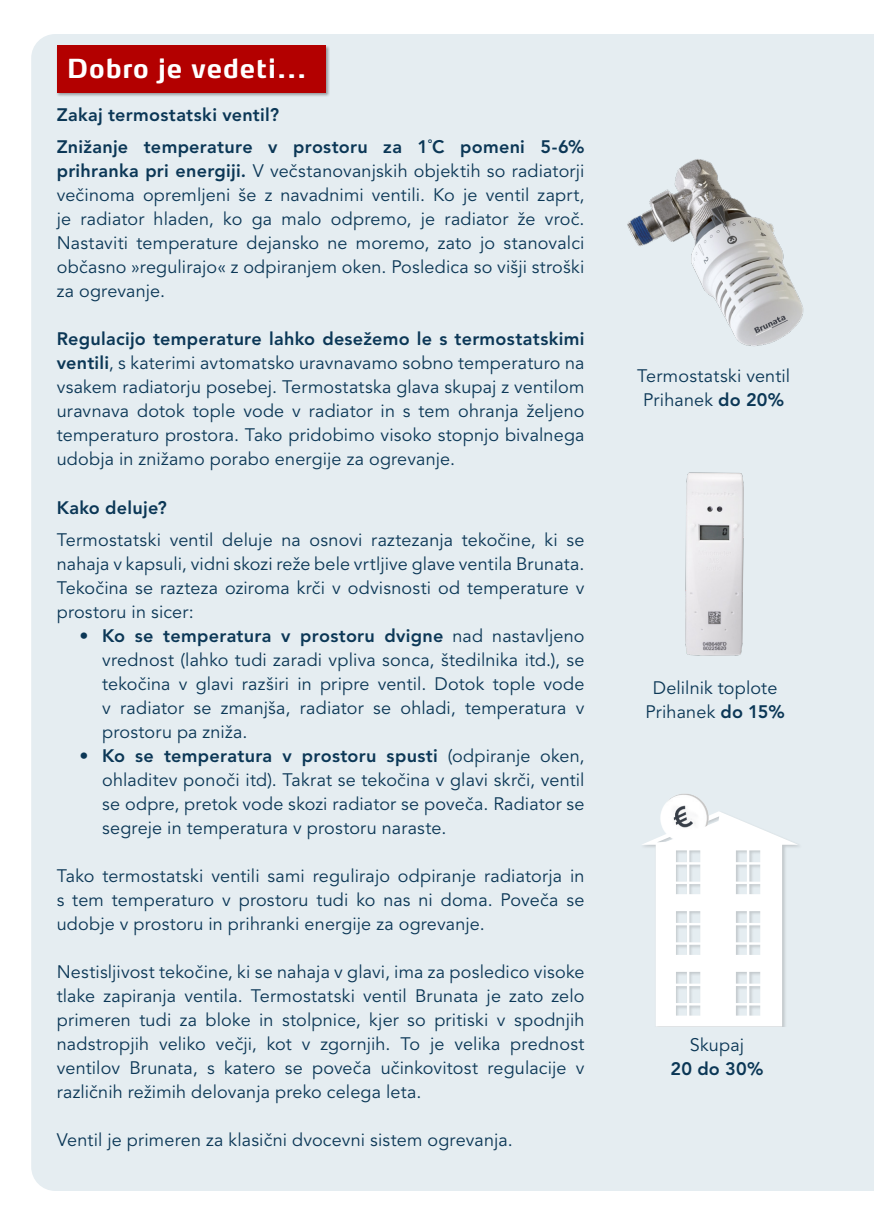
<style>
.page{position:relative;width:874px;height:1225px;background:#fff}
.page>*{position:absolute;margin:0;border:0;box-sizing:border-box;transform-origin:0 0}
.t1{font:700 26px "Max OT";letter-spacing:.03em;color:#fff}
.t2{font:18px/24px "Avenir LT Pro";letter-spacing:.01em;color:#0b3756;text-align:justify}
.t3{font:800 18px "Avenir LT Pro";letter-spacing:.015em;color:#0b3756}
.s1{font-weight:800}
</style>
<div class="page">
<div style="left:31px;top:34px;width:842px;height:1157px;background:#e5edf1"></div>
<img style="left:610px;top:142px;width:207px;height:221px">
<img style="left:609px;top:454px;width:209px;height:221px">
<div style="left:640px;top:810px;width:162px;height:216px;background:#e5edf1"></div>
<img style="left:656px;top:791px;width:54px;height:20px">
<svg style="left:642px;top:811px;width:155px;height:215px"></svg>
<div style="left:56px;top:45px;width:274px;height:52px;background:#231f20;opacity:.4"></div>
<div style="left:57px;top:45px;width:268px;height:48px;background:#b30000"></div>
<p class="t1" style="left:67px;top:51px;width:241px">Dobro je vedeti...</p>
<p class="t3" style="left:57px;top:104px;width:224px">Zakaj termostatski ventil?</p>
<p class="t2" style="left:57px;top:135px;width:529px"><span class="s1">Znižanje temperature v prostoru za 1˚C pomeni 5-6% prihranka pri energiji.</span> V večstanovanjskih objektih so radiatorji večinoma opremljeni še z navadnimi ventili. Ko je ventil zaprt, je radiator hladen, ko ga malo odpremo, je radiator že vroč.<br>Nastaviti temperature dejansko ne moremo, zato jo stanovalci občasno »regulirajo« z odpiranjem oken. Posledica so višji stroški za ogrevanje.</p>
<p class="t2" style="left:57px;top:327px;width:529px"><span class="s1">Regulacijo temperature lahko desežemo le s termostatskimi ventili</span>, s katerimi avtomatsko uravnavamo sobno temperaturo na vsakem radiatorju posebej. Termostatska glava skupaj z ventilom uravnava dotok tople vode v radiator in s tem ohranja željeno temperaturo prostora. Tako pridobimo visoko stopnjo bivalnega udobja in znižamo porabo energije za ogrevanje.</p>
<p class="t3" style="left:57px;top:496px;width:112px">Kako deluje?</p>
<p class="t2" style="left:57px;top:527px;width:529px">Termostatski ventil deluje na osnovi raztezanja tekočine, ki se nahaja v kapsuli, vidni skozi reže bele vrtljive glave ventila Brunata.<br>Tekočina se razteza oziroma krči v odvisnosti od temperature v prostoru in sicer:</p>
<p class="t2" style="left:102px;top:623px;width:483px;text-indent:-23px"><span class="s1">• Ko se temperatura v prostoru dvigne</span> nad nastavljeno vrednost (lahko tudi zaradi vpliva sonca, štedilnika itd.), se tekočina v glavi razširi in pripre ventil. Dotok tople vode v radiator se zmanjša, radiator se ohladi, temperatura v prostoru pa zniža.</p>
<p class="t2" style="left:102px;top:743px;width:483px;text-indent:-23px"><span class="s1">• Ko se temperatura v prostoru spusti</span> (odpiranje oken, ohladitev ponoči itd). Takrat se tekočina v glavi skrči, ventil se odpre, pretok vode skozi radiator se poveča. Radiator se segreje in temperatura v prostoru naraste.</p>
<p class="t2" style="left:57px;top:863px;width:529px">Tako termostatski ventili sami regulirajo odpiranje radiatorja in s tem temperaturo v prostoru tudi ko nas ni doma. Poveča se udobje v prostoru in prihranki energije za ogrevanje.</p>
<p class="t2" style="left:57px;top:959px;width:529px">Nestisljivost tekočine, ki se nahaja v glavi, ima za posledico visoke tlake zapiranja ventila. Termostatski ventil Brunata je zato zelo primeren tudi za bloke in stolpnice, kjer so pritiski v spodnjih nadstropjih veliko večji, kot v zgornjih. To je velika prednost ventilov Brunata, s katero se poveča učinkovitost regulacije v različnih režimih delovanja preko celega leta.</p>
<p class="t2" style="left:57px;top:1127px;width:457px">Ventil je primeren za klasični dvocevni sistem ogrevanja.</p>
<p class="t2" style="left:636px;top:364px;width:154px">Termostatski ventil</p>
<p class="t2" style="left:643px;top:388px;width:142px">Prihanek <span class="s1">do 20%</span></p>
<p class="t2" style="left:652px;top:676px;width:126px">Delilnik toplote</p>
<p class="t2" style="left:645px;top:700px;width:141px">Prihanek <span class="s1">do 15%</span></p>
<p class="t2" style="left:689px;top:1033px;width:56px">Skupaj</p>
<p class="t3" style="left:670px;top:1058px;width:94px">20 do 30%</p>
</div>
